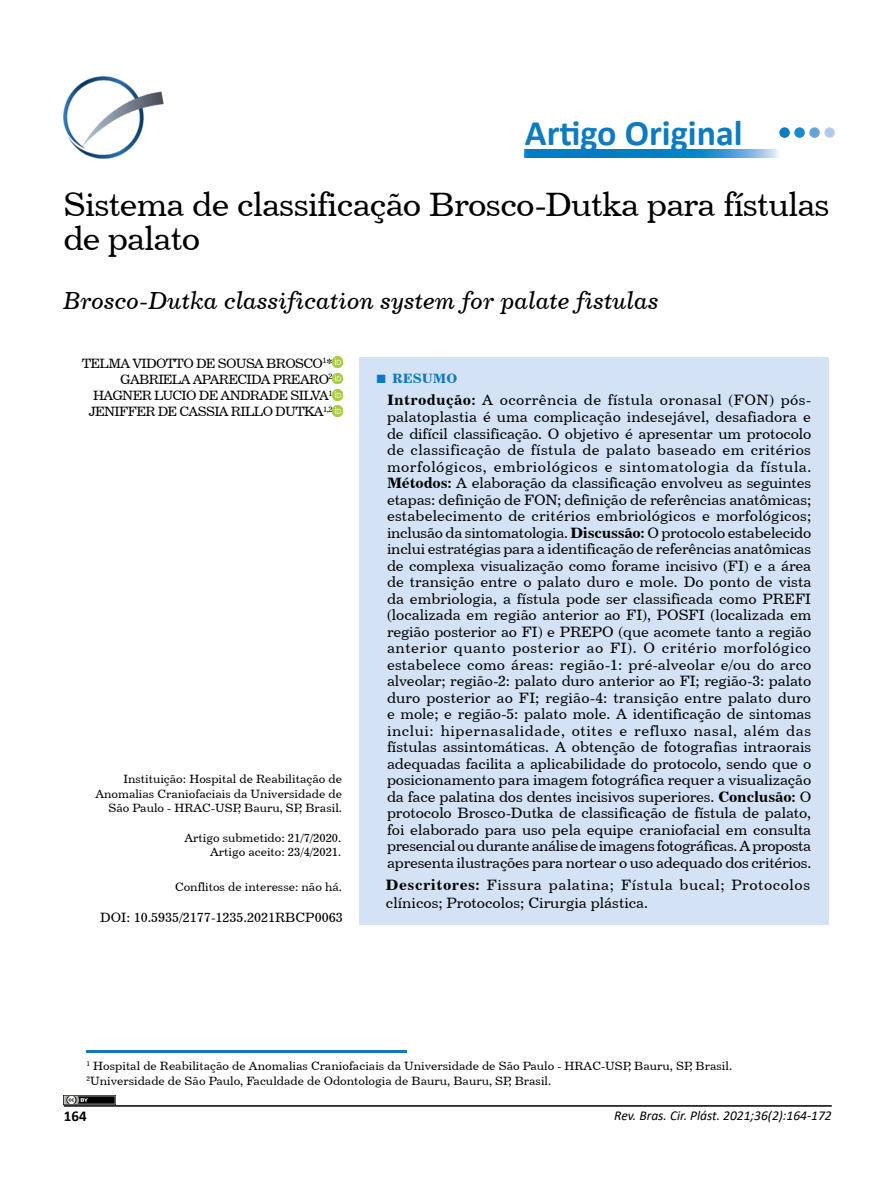
<style>
.page{position:relative;width:893px;height:1191px;background:#fff}
.page>*{position:absolute;margin:0;border:0;box-sizing:border-box;transform-origin:0 0}
.t1{font:700 36px "Calibri";color:#0e7abf}
.t2{font:33.75px/34.5px "Century 731 BT Roman A";letter-spacing:-.025em;color:#000}
.t3{font:24.75px "Century 731 BT Italic A";color:#000}
.t4{font:15px/16.5px "Century 731 BT Roman A";color:#000;text-align:justify}
.t5{font:15px/18px "Century 731 BT Roman A";letter-spacing:.02em;color:#000}
.t6{font:700 15px "Calibri";color:#000}
.t7{font:13.5px/16.2px "Century 731 BT Roman A";letter-spacing:-.05em;color:#000;text-align:right}
.t8{font:italic 13.5px "Calibri";color:#000}
.t9{font:13.5px "Century 731 BT Roman A";color:#000}
.t10{font:13.5px "Century 731 BT Bold A";color:#0e7abf}
.t11{font:12px/14.4px "Century 731 BT Roman A";color:#000;text-align:right}
.s1{font-family:"Times New Roman";font-weight:700;font-size:18px}
.s2{font-family:"Century 731 BT Bold A"}
</style>
<div class="page">
<hr style="left:64px;top:1105px;width:768px;height:1px;background:#000">
<svg style="left:332px;top:357px;width:11px;height:10px"></svg>
<svg style="left:332px;top:373px;width:11px;height:43px"></svg>
<img style="left:63px;top:77px;width:101px;height:82px">
<img style="left:64px;top:1095px;width:51px;height:9px">
<img style="left:524px;top:150px;width:255px;height:7px">
<div style="left:780px;top:128px;width:9px;height:9px;background:#0e7abf;border-radius:50%"></div>
<div style="left:779px;top:127px;width:11px;height:11px;border:2px solid #0e7abf;border-radius:50%"></div>
<div style="left:795px;top:128px;width:9px;height:9px;background:#168ece;border-radius:50%"></div>
<div style="left:794px;top:127px;width:11px;height:11px;border:2px solid #228ccb;border-radius:50%"></div>
<div style="left:810px;top:128px;width:9px;height:9px;background:#60a3d8;border-radius:50%"></div>
<div style="left:809px;top:127px;width:11px;height:11px;border:2px solid #6ca6db;border-radius:50%"></div>
<div style="left:825px;top:128px;width:9px;height:9px;background:#adc8ea;border-radius:50%"></div>
<div style="left:824px;top:127px;width:11px;height:11px;border:2px solid #bcd0ed;border-radius:50%"></div>
<div style="left:359px;top:357px;width:470px;height:567px;background:#d3e2f4"></div>
<hr style="left:86px;top:1050px;width:321px;height:2px;background:#0e7abf">
<h1 class="t1" style="left:525px;top:108px;width:219px">Artigo Original</h1>
<h2 class="t2" style="left:63px;top:186px;width:768px">Sistema de classificação Brosco-Dutka para fístulas de palato</h2>
<h3 class="t3" style="left:63px;top:285px;width:597px">Brosco-Dutka classification system for palate fistulas</h3>
<p class="t7" style="left:82px;top:354px;width:253px">TELMA VIDOTTO DE SOUSA BROSCO<sup>1</sup>*<br>GABRIELA APARECIDA PREARO<sup>2<br></sup>HAGNER LUCIO DE ANDRADE SILVA<sup>1<br></sup>JENIFFER DE CASSIA RILLO DUTKA<sup>1,2</sup></p>
<p class="t11" style="left:95px;top:772px;width:248px">Instituição: Hospital de Reabilitação de<br>Anomalias Craniofaciais da Universidade de<br>São Paulo - HRAC-USP, Bauru, SP, Brasil.</p>
<p class="t11" style="left:184px;top:830px;width:158px">Artigo submetido: 21/7/2020.<br>Artigo aceito: 23/4/2021.</p>
<p class="t11" style="left:175px;top:879px;width:168px">Conflitos de interesse: não há.</p>
<p class="t9" style="left:100px;top:909px;width:244px">DOI: 10.5935/2177-1235.2021RBCP0063</p>
<p class="t10" style="left:376px;top:370px;width:83px"><span class="s1">■</span> RESUMO</p>
<p class="t4" style="left:387px;top:392px;width:426px"><span class="s2">Introdução:</span> A ocorrência de fístula oronasal (FON) pós&shy;palatoplastia é uma complicação indesejável, desafiadora e de difícil classificação. O objetivo é apresentar um protocolo de classificação de fístula de palato baseado em critérios morfológicos, embriológicos e sintomatologia da fístula.<br><span class="s2">Métodos:</span> A elaboração da classificação envolveu as seguintes etapas: definição de FON; definição de referências anatômicas; estabelecimento de critérios embriológicos e morfológicos; inclusão da sintomatologia. <span class="s2">Discussão:</span> O protocolo estabelecido inclui estratégias para a identificação de referências anatômicas de complexa visualização como forame incisivo (FI) e a área de transição entre o palato duro e mole. Do ponto de vista da embriologia, a fístula pode ser classificada como PREFI (localizada em região anterior ao FI), POSFI (localizada em região posterior ao FI) e PREPO (que acomete tanto a região anterior quanto posterior ao FI). O critério morfológico estabelece como áreas: região-1: pré-alveolar e/ou do arco alveolar; região-2: palato duro anterior ao FI; região-3: palato duro posterior ao FI; região-4: transição entre palato duro e mole; e região-5: palato mole. A identificação de sintomas inclui: hipernasalidade, otites e refluxo nasal, além das fístulas assintomáticas. A obtenção de fotografias intraorais adequadas facilita a aplicabilidade do protocolo, sendo que o posicionamento para imagem fotográfica requer a visualização da face palatina dos dentes incisivos superiores. <span class="s2">Conclusão:</span> O protocolo Brosco-Dutka de classificação de fístula de palato, foi elaborado para uso pela equipe craniofacial em consulta presencial ou durante análise de imagens fotográficas. A proposta apresenta ilustrações para nortear o uso adequado dos critérios.</p>
<p class="t5" style="left:386px;top:875px;width:426px"><span class="s2">Descritores:</span> Fissura palatina; Fístula bucal; Protocolos clínicos; Protocolos; Cirurgia plástica.</p>
<p class="t11" style="left:86px;top:1058px;width:647px;line-height:15px;text-align:left"><sup>1</sup> Hospital de Reabilitação de Anomalias Craniofaciais da Universidade de São Paulo - HRAC-USP, Bauru, SP, Brasil.<br><sup>2</sup>Universidade de São Paulo, Faculdade de Odontologia de Bauru, Bauru, SP, Brasil.</p>
<p class="t6" style="left:64px;top:1105px;width:24px">164</p>
<p class="t8" style="left:614px;top:1106px;width:219px">Rev. Bras. Cir. Plást. 2021;36(2):164-172</p>
</div>
